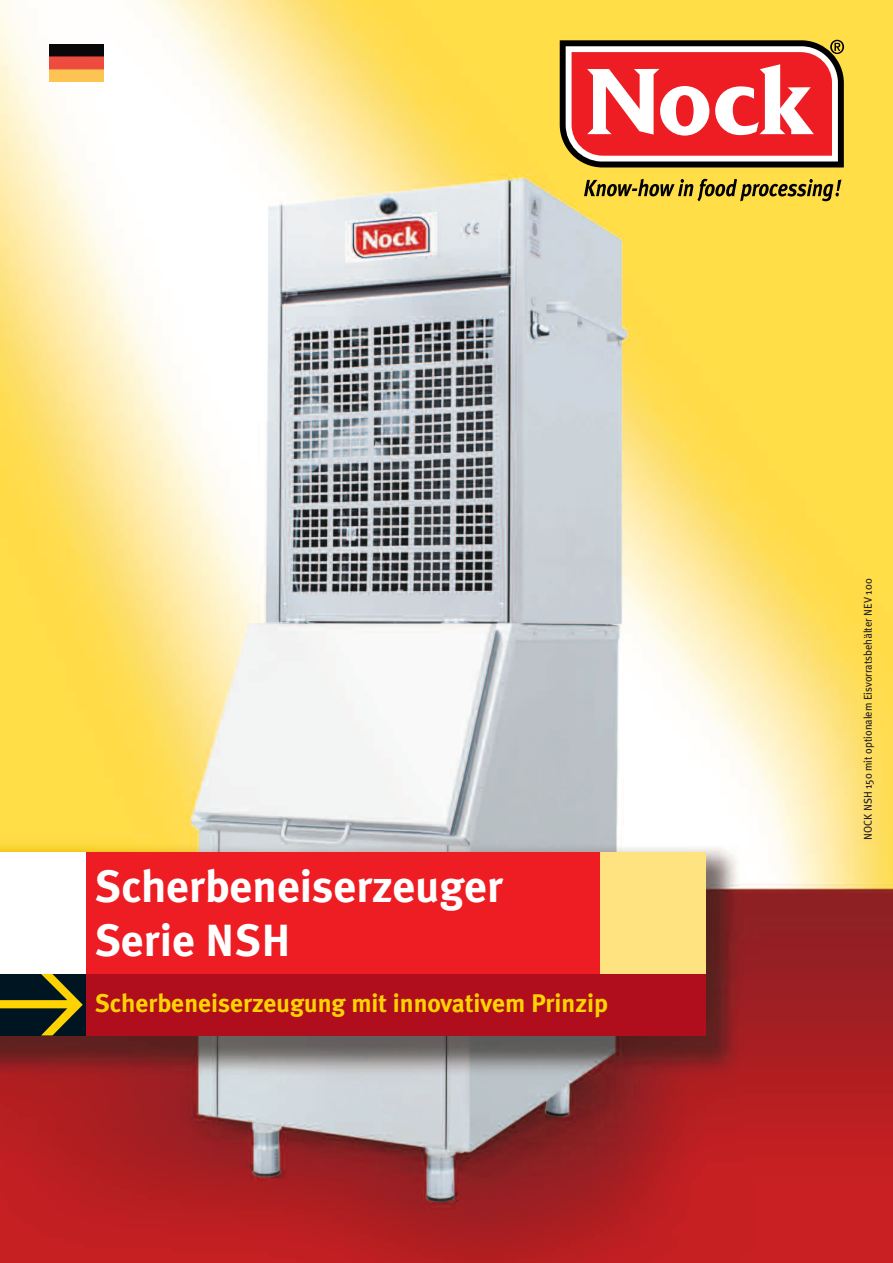
<style>
.page{position:relative;width:893px;height:1263px;background:#fff}
.page>*{position:absolute;margin:0;border:0;box-sizing:border-box;transform-origin:0 0}
.t1{font:700 45px/54px "Meta Plus";color:#fff}
.t2{font:700 25.5px "Meta Plus";color:#fed304}
.t3{font:11.25px "Meta Plus";color:#231f20;scale:.95 1}
</style>
<div class="page">
<img style="left:1px;top:0;width:892px;height:1263px">
<div style="left:0;top:853px;width:706px;height:121px;background:#ee1d23"></div>
<div style="left:600px;top:853px;width:106px;height:121px;background:#ffe380"></div>
<div style="left:85px;top:974px;width:621px;height:62px;background:#b00d1d"></div>
<div style="left:0;top:974px;width:85px;height:62px;background:#001522"></div>
<div style="left:0;top:853px;width:85px;height:121px;background:#fff"></div>
<svg style="left:1px;top:974px;width:82px;height:61px"></svg>
<svg style="left:560px;top:40px;width:284px;height:127px"></svg>
<svg style="left:584px;top:179px;width:257px;height:22px"></svg>
<img style="left:49px;top:45px;width:55px;height:36px">
<hr style="left:0;top:0;width:1px;height:1263px;background:#fed304">
<h1 class="t1" style="left:95px;top:859px;width:409px">Scherbeneiserzeuger<br>Serie NSH</h1>
<h2 class="t2" style="left:95px;top:988px;width:514px">Scherbeneiserzeugung mit innovativem Prinzip</h2>
<p class="t3" style="left:861px;top:840px;width:276px;rotate:-90deg">NOCK NSH 150 mit optionalem Eisvorratsbehälter NEV 100</p>
</div>
